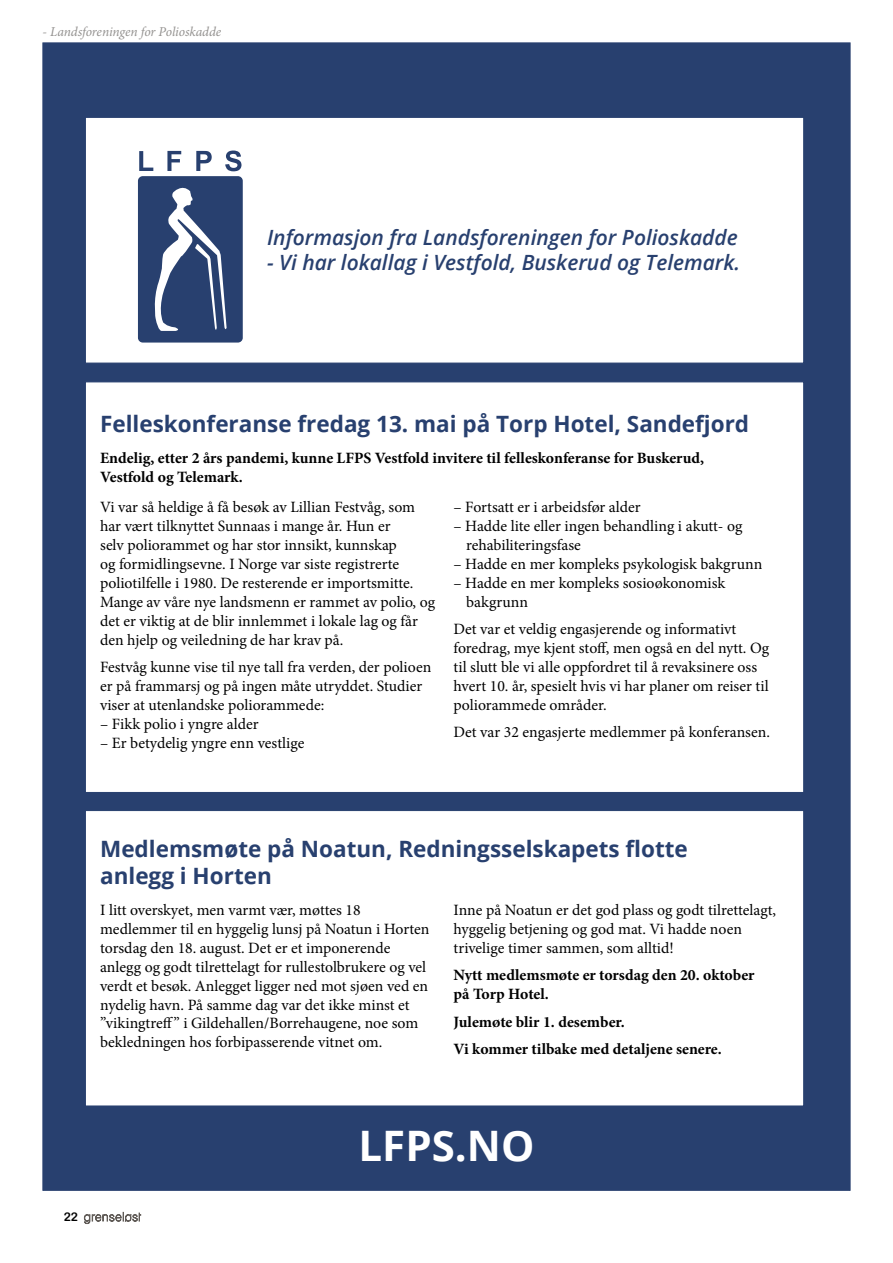
<style>
.page{position:relative;width:893px;height:1263px;background:#fff}
.page>*{position:absolute;margin:0;border:0;box-sizing:border-box;transform-origin:0 0}
.t1{font:700 42px "Open Sans";color:#fff}
.Leder_Grenseløst{font:700 22.5px/27px "Open Sans";color:#28406f}
.Leder_Grenseløst-2{font:italic 600 21px "Open Sans";color:#28406f}
.Tekst_uten_innrykk{font:15.75px/18.9px "Minion Pro";color:#000}
.Tekst_uten_innrykk-2{font:700 15.75px/18.9px "Minion Pro";color:#000}
.Leder_Grenseløst-3{font:italic 13.5px "Minion Pro";letter-spacing:-.01em;color:#949290}
.Sidetall{font:12px "Arial Rounded MT Bold";color:#000}
</style>
<div class="page">
<div style="left:43px;top:43px;width:807px;height:1148px;background:#28406f;border:1px solid #28406f"></div>
<div style="left:85px;top:117px;width:719px;height:246px;background:#fff;border:1px solid #28406f"></div>
<svg style="left:139px;top:151px;width:14px;height:20px"></svg>
<svg style="left:167px;top:151px;width:14px;height:20px"></svg>
<svg style="left:196px;top:151px;width:16px;height:20px"></svg>
<svg style="left:225px;top:151px;width:16px;height:20px"></svg>
<div style="left:138px;top:176px;width:105px;height:167px;background:#28406f;border-radius:5px"></div>
<svg style="left:154px;top:187px;width:73px;height:144px"></svg>
<div style="left:85px;top:810px;width:719px;height:296px;background:#fff;border:1px solid #28406f"></div>
<div style="left:85px;top:381px;width:719px;height:412px;background:#fff;border:1px solid #28406f"></div>
<svg style="left:83px;top:1211px;width:59px;height:13px"></svg>
<p class="Leder_Grenseløst-3" style="left:43px;top:23px;width:180px">- Landsforeningen for Polioskadde</p>
<p class="Leder_Grenseløst-2" style="left:267px;top:223px;width:472px">Informasjon fra Landsforeningen for Polioskadde</p>
<p class="Leder_Grenseløst-2" style="left:267px;top:248px;width:475px">- Vi har lokallag i Vestfold, Buskerud og Telemark.</p>
<p class="Leder_Grenseløst" style="left:100px;top:410px;width:651px">Felleskonferanse fredag 13. mai på Torp Hotel, Sandefjord</p>
<p class="Tekst_uten_innrykk-2" style="left:100px;top:448px;width:606px">Endelig, etter 2 års pandemi, kunne LFPS Vestfold invitere til felleskonferanse for Buskerud,<br>Vestfold og Telemark.</p>
<p class="Tekst_uten_innrykk" style="left:100px;top:498px;width:337px">Vi var så heldige å få besøk av Lillian Festvåg, som har vært tilknyttet Sunnaas i mange år. Hun er<br>selv poliorammet og har stor innsikt, kunnskap<br>og formidlingsevne. I Norge var siste registrerte poliotilfelle i 1980. De resterende er importsmitte.<br>Mange av våre nye landsmenn er rammet av polio, og det er viktig at de blir innlemmet i lokale lag og får den hjelp og veiledning de har krav på.</p>
<p class="Tekst_uten_innrykk" style="left:100px;top:657px;width:333px">Festvåg kunne vise til nye tall fra verden, der polioen er på frammarsj og på ingen måte utryddet. Studier viser at utenlandske poliorammede:</p>
<p class="Tekst_uten_innrykk" style="left:100px;top:714px;width:160px">– Fikk polio i yngre alder</p>
<p class="Tekst_uten_innrykk" style="left:100px;top:733px;width:206px">– Er betydelig yngre enn vestlige</p>
<p class="Tekst_uten_innrykk" style="left:454px;top:498px;width:189px">– Fortsatt er i arbeidsfør alder</p>
<p class="Tekst_uten_innrykk" style="left:466px;top:517px;width:278px;text-indent:-13px">– Hadde lite eller ingen behandling i akutt- og rehabiliteringsfase</p>
<p class="Tekst_uten_innrykk" style="left:454px;top:554px;width:310px">– Hadde en mer kompleks psykologisk bakgrunn</p>
<p class="Tekst_uten_innrykk" style="left:466px;top:573px;width:261px;text-indent:-13px">– Hadde en mer kompleks sosioøkonomisk bakgrunn</p>
<p class="Tekst_uten_innrykk" style="left:454px;top:620px;width:317px">Det var et veldig engasjerende og informativt foredrag, mye kjent stoff, men også en del nytt. Og til slutt ble vi alle oppfordret til å revaksinere oss hvert 10. år, spesielt hvis vi har planer om reiser til poliorammede områder.</p>
<p class="Tekst_uten_innrykk" style="left:454px;top:723px;width:318px">Det var 32 engasjerte medlemmer på konferansen.</p>
<p class="Leder_Grenseløst" style="left:100px;top:835px;width:589px">Medlemsmøte på Noatun, Redningsselskapets flotte anlegg i Horten</p>
<p class="Tekst_uten_innrykk" style="left:100px;top:901px;width:331px">I litt overskyet, men varmt vær, møttes 18 medlemmer til en hyggelig lunsj på Noatun i Horten torsdag den 18. august. Det er et imponerende anlegg og godt tilrettelagt for rullestolbrukere og vel verdt et besøk. Anlegget ligger ned mot sjøen ved en nydelig havn. På samme dag var det ikke minst et ”vikingtreff” i Gildehallen/Borrehaugene, noe som bekledningen hos forbipasserende vitnet om.</p>
<p class="Tekst_uten_innrykk" style="left:454px;top:901px;width:324px">Inne på Noatun er det god plass og godt tilrettelagt, hyggelig betjening og god mat. Vi hadde noen trivelige timer sammen, som alltid!</p>
<p class="Tekst_uten_innrykk-2" style="left:454px;top:965px;width:302px">Nytt medlemsmøte er torsdag den 20. oktober på Torp Hotel.</p>
<p class="Tekst_uten_innrykk-2" style="left:454px;top:1012px;width:173px">Julemøte blir 1. desember.</p>
<p class="Tekst_uten_innrykk-2" style="left:454px;top:1039px;width:270px">Vi kommer tilbake med detaljene senere.</p>
<p class="Sidetall" style="left:64px;top:1210px;width:16px">22</p>
<h1 class="t1" style="left:359px;top:1116px;width:177px">LFPS.NO</h1>
</div>
